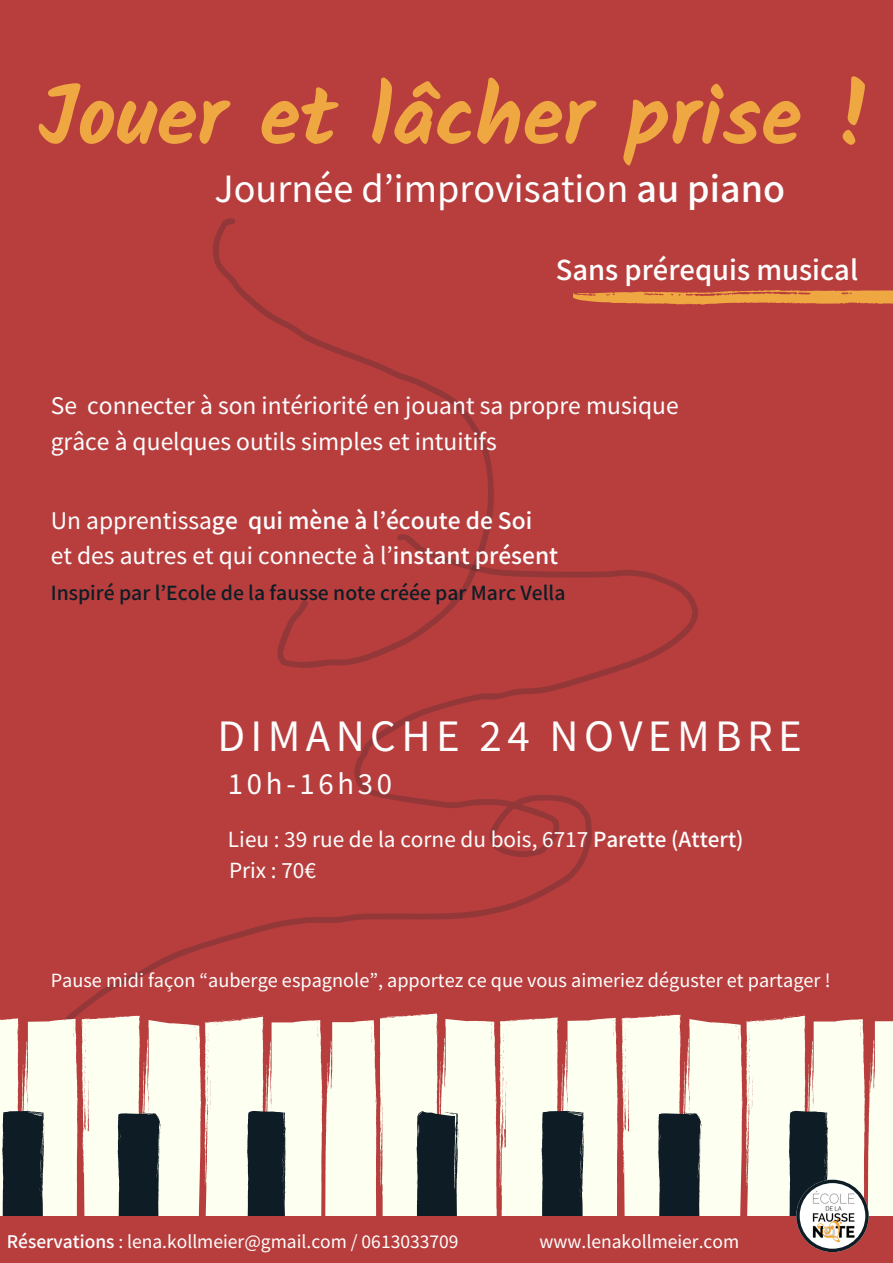
<style>
.page{position:relative;width:893px;height:1263px;background:#b83e3e}
.page>*{position:absolute;margin:0;border:0;box-sizing:border-box;transform-origin:0 0}
.t1{font:700 83.25px "Kalam";color:#efa742}
.t2{font:45px "Mada";letter-spacing:.12em;color:#fdfdfd}
.t3{font:40.2px "Mada";color:#fdfdfd}
.t4{font:500 30.75px "Mada";color:#fdfdfd}
.t5{font:30.75px "Mada";letter-spacing:.12em;color:#fdfdfd}
.t6{font:25.5px/35.4px "Mada";color:#fdfdfd}
.t7{font:23.25px "Mada";color:#fdfdfd}
.t8{font:500 21.75px "Mada";color:#0e1d25}
.t9{font:20.25px "Mada";color:#fdfdfd}
.t10{font:19.5px "Mada";color:#fdfdfd}
.s1{font-weight:500}
</style>
<div class="page">
<svg style="left:0;top:1013px;width:893px;height:239px"></svg>
<svg style="left:573px;top:290px;width:320px;height:15px"></svg>
<h6 class="t1" style="left:38px;top:67px;width:837px">Jouer et lâcher prise !</h6>
<h6 class="t3" style="left:214px;top:165px;width:572px">Journée d’improvisation <span class="s1">au piano</span></h6>
<h6 class="t4" style="left:556px;top:252px;width:304px">Sans prérequis musical</h6>
<p class="t6" style="left:51px;top:389px;width:629px">Se connecter à son intériorité en jouant sa propre musique grâce à quelques outils simples et intuitifs</p>
<h5 class="t6" style="left:51px;top:503px;width:509px">Un apprentissa<span class="s1">ge qui mène à l’écoute de Soi </span>et des autres et qui connecte à l’<span class="s1">instant présent</span></h5>
<p class="t8" style="left:51px;top:580px;width:516px">Inspiré par l’Ecole de la fausse note créée par Marc Vella</p>
<h1 class="t2" style="left:217px;top:710px;width:586px">DIMANCHE 24 NOVEMBRE</h1>
<h4 class="t5" style="left:228px;top:766px;width:166px">10h-16h30</h4>
<h2 class="t7" style="left:228px;top:826px;width:517px">Lieu : 39 rue de la corne du bois, 6717 <span class="s1">Parette (Attert)</span></h2>
<p class="t7" style="left:229px;top:857px;width:89px">Prix : 70€</p>
<h6 class="t9" style="left:51px;top:969px;width:781px">Pause midi façon “auberge espagnole”, apportez ce que vous aimeriez déguster et partager !</h6>
<p class="t10" style="left:7px;top:1230px;width:453px"><span class="s1">Réservations</span> : lena.kollmeier@gmail.com / 0613033709</p>
<p class="t10" style="left:539px;top:1230px;width:201px">www.lenakollmeier.com</p>
</div>
